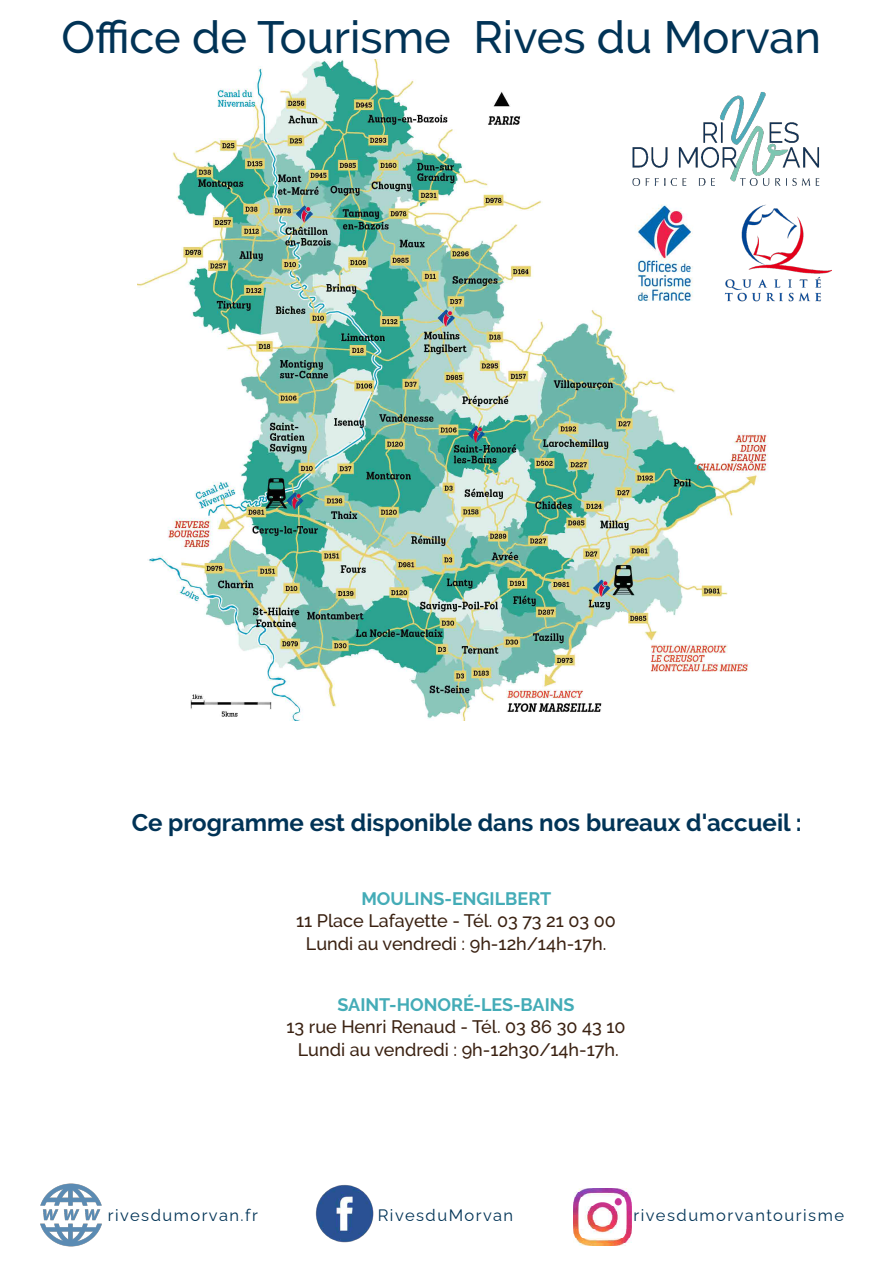
<style>
.page{position:relative;width:893px;height:1263px;background:#fff}
.page>*{position:absolute;margin:0;border:0;box-sizing:border-box;transform-origin:0 0}
.t1{font:500 45px "Raleway";color:#013356}
.t2{font:700 24px "Raleway";color:#013356}
.t3{font:500 18px "Raleway";color:#3a2111}
.t4{font:700 18px "Raleway";color:#44acb7}
.t5{font:16.5px "Raleway";letter-spacing:.09em;color:#013356}
</style>
<div class="page">
<img style="left:138px;top:60px;width:630px;height:660px">
<img style="left:315px;top:1184px;width:59px;height:59px">
<img style="left:40px;top:1183px;width:62px;height:64px">
<img style="left:574px;top:1188px;width:57px;height:58px">
<img style="left:630px;top:204px;width:70px;height:100px">
<img style="left:630px;top:89px;width:190px;height:103px">
<img style="left:718px;top:204px;width:113px;height:99px">
<p class="t1" style="left:61px;top:12px;width:761px">Office de Tourisme Rives du Morvan</p>
<p class="t2" style="left:132px;top:809px;width:671px">Ce programme est disponible dans nos bureaux d'accueil :</p>
<p class="t4" style="left:361px;top:888px;width:191px">MOULINS-ENGILBERT</p>
<p class="t3" style="left:296px;top:910px;width:321px">11 Place Lafayette - Tél. 03 73 21 03 00</p>
<p class="t3" style="left:306px;top:933px;width:302px">Lundi au vendredi : 9h-12h/14h-17h.</p>
<p class="t4" style="left:337px;top:994px;width:239px">SAINT-HONORÉ-LES-BAINS</p>
<p class="t3" style="left:287px;top:1016px;width:341px">13 rue Henri Renaud - Tél. 03 86 30 43 10</p>
<p class="t3" style="left:298px;top:1039px;width:323px">Lundi au vendredi : 9h-12h30/14h-17h.</p>
<p class="t5" style="left:108px;top:1202px;width:152px">rivesdumorvan.fr</p>
<p class="t5" style="left:378px;top:1202px;width:137px">RivesduMorvan</p>
<p class="t5" style="left:634px;top:1202px;width:212px">rivesdumorvantourisme</p>
</div>
